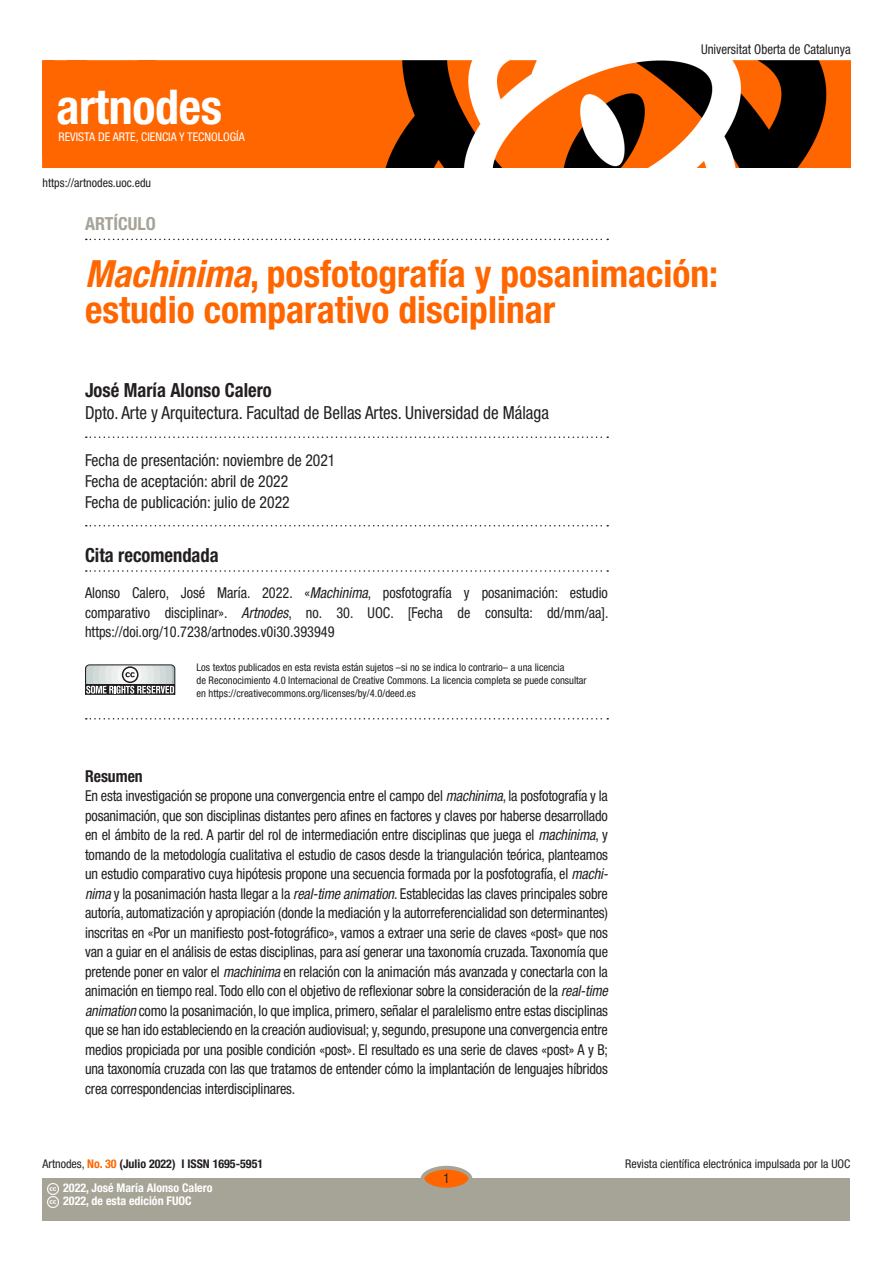
<style>
.page{position:relative;width:893px;height:1263px;background:#fff}
.page>*{position:absolute;margin:0;border:0;box-sizing:border-box;transform-origin:0 0}
.t1{font:700 condensed 48px "Helvetica Neue LT Std";letter-spacing:-.005em;color:#fff}
._01_titulo{font:700 condensed 37.5px/36px "Helvetica Neue LT Std";color:#f60}
._01_autor{font:700 condensed 19.5px "Helvetica Neue LT Std";color:#231f20;scale:.95 1}
._04_cita_recomendada{font:700 condensed 19.5px "Helvetica Neue LT Std";color:#231f20;scale:.95 1}
._01_universidad_file{font:condensed 18px "Helvetica Neue LT Std";color:#231f20;scale:.95 1}
._01_articulo_f{font:700 condensed 18px "Helvetica Neue LT Std";color:#a6a397}
._01_fecha{font:condensed 16.5px "Helvetica Neue LT Std";color:#231f20;scale:.95 1}
._01_fecha_filete{font:condensed 16.5px "Helvetica Neue LT Std";color:#231f20;scale:.95 1}
._01_resumen{font:700 condensed 16.5px "Helvetica Neue LT Std";color:#231f20;scale:.95 1}
._02_texto_resumen_sa{font:condensed 15px/19.5px "Helvetica Neue LT Std";letter-spacing:-.01em;color:#231f20;text-align:justify;scale:.95 1}
._02_texto_cita{font:condensed 15px/19.5px "Helvetica Neue LT Std";color:#231f20;text-align:justify;scale:.95 1}
.t2{font:condensed 13.5px "Helvetica Neue LT Std";color:#231f20;scale:.95 1}
.t3{font:condensed 12px "Helvetica Neue LT Std";color:#231f20}
.t4{font:700 condensed 12px/13.5px "Helvetica Neue LT Std";color:#fff}
.t5{font:700 condensed 12px "Helvetica Neue LT Std";color:#231f20}
.t6{font:condensed 12px "Helvetica Neue LT Std";color:#fff}
._01_copyright{font:condensed 10.5px/12.8px "Helvetica Neue LT Std";color:#231f20}
.s1{font-style:italic}
.s2{font-weight:400}
.s3{color:#f60}
</style>
<div class="page">
<div style="left:43px;top:1178px;width:807px;height:42px;background:#a6a397"></div>
<div style="left:422px;top:1168px;width:48px;height:21px;background:#f60;border-radius:50%"></div>
<div style="left:421px;top:1166px;width:51px;height:25px;border:4px solid #a6a397;border-radius:50%"></div>
<svg style="left:47px;top:1183px;width:11px;height:25px"></svg>
<img style="left:43px;top:61px;width:807px;height:106px">
<svg style="left:86px;top:239px;width:522px;height:1px"></svg>
<svg style="left:86px;top:436px;width:522px;height:2px"></svg>
<svg style="left:86px;top:525px;width:522px;height:1px"></svg>
<svg style="left:86px;top:570px;width:522px;height:2px"></svg>
<svg style="left:86px;top:718px;width:522px;height:1px"></svg>
<svg style="left:85px;top:664px;width:90px;height:31px;background:#acaeae"></svg>
<h1 class="t1" style="left:56px;top:77px;width:167px">artnodes</h1>
<p class="t6" style="left:58px;top:129px;width:188px">REVISTA DE ARTE, CIENCIA Y TECNOLOGÍA</p>
<p class="t3" style="left:43px;top:176px;width:110px">https://artnodes.uoc.edu</p>
<p class="t2" style="left:701px;top:42px;width:159px">Universitat Oberta de Catalunya</p>
<p class="_01_articulo_f" style="left:85px;top:213px;width:72px">ARTÍCULO</p>
<p class="_01_titulo" style="left:85px;top:256px;width:635px"><span class="s1">Machinima</span>, posfotografía y posanimación: estudio comparativo disciplinar</p>
<p class="_01_autor" style="left:85px;top:378px;width:198px">José María Alonso Calero</p>
<p class="_01_universidad_file" style="left:85px;top:403px;width:490px">Dpto. Arte y Arquitectura. Facultad de Bellas Artes. Universidad de Málaga</p>
<p class="_01_fecha" style="left:85px;top:451px;width:265px">Fecha de presentación: noviembre de 2021</p>
<p class="_01_fecha" style="left:85px;top:472px;width:215px">Fecha de aceptación: abril de 2022</p>
<h2 class="_01_fecha_filete" style="left:85px;top:493px;width:217px">Fecha de publicación: julio de 2022</h2>
<p class="_04_cita_recomendada" style="left:85px;top:543px;width:142px">Cita recomendada</p>
<p class="_02_texto_cita" style="left:85px;top:583px;width:552px">Alonso Calero, José María. 2022. «<span class="s1">Machinima</span>, posfotografía y posanimación: estudio comparativo disciplinar». <span class="s1">Artnodes</span>, no. 30. UOC. [Fecha de consulta: dd/mm/aa]. https://doi.org/10.7238/artnodes.v0i30.393949</p>
<p class="_01_copyright" style="left:197px;top:661px;width:392px">Los textos publicados en esta revista están sujetos –si no se indica lo contrario– a una licencia<br>de Reconocimiento 4.0 Internacional de Creative Commons. La licencia completa se puede consultar en https://creativecommons.org/licenses/by/4.0/deed.es</p>
<p class="_01_resumen" style="left:85px;top:766px;width:62px">Resumen</p>
<p class="_02_texto_resumen_sa" style="left:85px;top:786px;width:552px">En esta investigación se propone una convergencia entre el campo del <span class="s1">machinima</span>, la posfotografía y la posanimación, que son disciplinas distantes pero afines en factores y claves por haberse desarrollado en el ámbito de la red. A partir del rol de intermediación entre disciplinas que juega el <span class="s1">machinima</span>, y tomando de la metodología cualitativa el estudio de casos desde la triangulación teórica, planteamos un estudio comparativo cuya hipótesis propone una secuencia formada por la posfotografía, el <span class="s1">machi&shy;nima</span> y la posanimación hasta llegar a la <span class="s1">real-time animation</span>. Establecidas las claves principales sobre autoría, automatización y apropiación (donde la mediación y la autorreferencialidad son determinantes) inscritas en «Por un manifiesto post-fotográfico», vamos a extraer una serie de claves «post» que nos van a guiar en el análisis de estas disciplinas, para así generar una taxonomía cruzada. Taxonomía que pretende poner en valor el <span class="s1">machinima</span> en relación con la animación más avanzada y conectarla con la animación en tiempo real. Todo ello con el objetivo de reflexionar sobre la consideración de la <span class="s1">real-time animation</span> como la posanimación, lo que implica, primero, señalar el paralelismo entre estas disciplinas que se han ido estableciendo en la creación audiovisual; y, segundo, presupone una convergencia entre medios propiciada por una posible condición «post». El resultado es una serie de claves «post» A y B; una taxonomía cruzada con las que tratamos de entender cómo la implantación de lenguajes híbridos crea correspondencias interdisciplinares.</p>
<p class="t5" style="left:43px;top:1157px;width:222px"><span class="s2">Artnodes,</span> <span class="s3">No. 30</span> (Julio 2022) I ISSN 1695-5951</p>
<p class="t3" style="left:625px;top:1157px;width:227px">Revista científica electrónica impulsada por la UOC</p>
<p class="t4" style="left:63px;top:1181px;width:151px">2022, José María Alonso Calero<br>2022, de esta edición FUOC</p>
<p class="t2" style="left:443px;top:1171px;width:8px">1</p>
</div>
